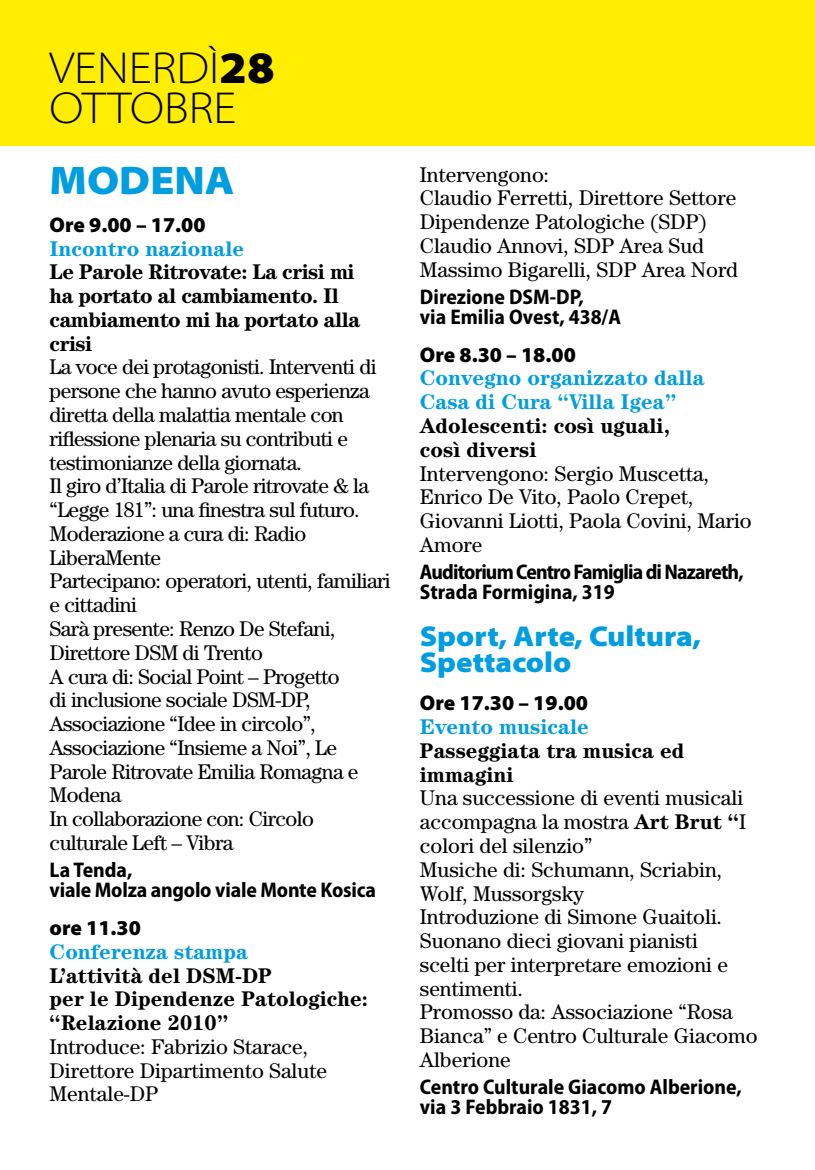
<style>
.page{position:relative;width:815px;height:1170px;background:#fff}
.page>*{position:absolute;margin:0;border:0;box-sizing:border-box;transform-origin:0 0}
.t1{font:300 semi-expanded 45px/40px "Myriad Pro";color:#000}
.t2{font:900 semi-expanded 40px "Myriad Pro";color:#009ee0}
.t3{font:900 semi-expanded 28.75px/26.2px "Myriad Pro";color:#009ee0}
.t4{font:21.25px/23.8px "Century Std";color:#000}
.t5{font:21.25px/23.8px "Century Std";letter-spacing:-.025em;color:#000}
.t6{font:700 semi-condensed 21.25px/20px "Myriad Pro";color:#000}
.t7{font:700 21.25px/23.8px "Century Std";color:#000}
.t8{font:700 21.25px/23.8px "Century Std";color:#009ee0}
.t9{font:700 21.25px/23.8px "Century Std";letter-spacing:-.025em;color:#000}
.t10{font:700 semi-condensed 21.25px/20px "Myriad Pro";letter-spacing:-.04em;color:#000}
.t11{font:900 21.25px "Myriad Pro";color:#000}
.s1{font-weight:900}
.s2{font-weight:700}
</style>
<div class="page">
<div style="left:0;top:0;width:815px;height:145px;background:#ffee01"></div>
<h1 class="t1" style="left:50px;top:48px;width:227px">VENERDÌ<span class="s1">28<br></span>OTTOBRE</h1>
<h2 class="t2" style="left:50px;top:153px;width:186px">MODENA</h2>
<p class="t11" style="left:50px;top:210px;width:157px">Ore 9.00 – 17.00</p>
<p class="t8" style="left:50px;top:236px;width:196px">Incontro nazionale</p>
<p class="t9" style="left:50px;top:260px;width:312px">Le Parole Ritrovate: La crisi mi ha portato al cambiamento. Il cambiamento mi ha portato alla crisi</p>
<p class="t5" style="left:50px;top:355px;width:343px">La voce dei protagonisti. Interventi di persone che hanno avuto esperienza diretta della malattia mentale con riflessione plenaria su contributi e testimonianze della giornata.<br>Il giro d’Italia di Parole ritrovate &amp; la “Legge 181”: una finestra sul futuro.<br>Moderazione a cura di: Radio<br>LiberaMente<br>Partecipano: operatori, utenti, familiari e cittadini<br>Sarà presente: Renzo De Stefani,<br>Direttore DSM di Trento<br>A cura di: Social Point – Progetto<br>di inclusione sociale DSM-DP,<br>Associazione “Idee in circolo”,<br>Associazione “Insieme a Noi”, Le<br>Parole Ritrovate Emilia Romagna e<br>Modena<br>In collaborazione con: Circolo culturale Left – Vibra</p>
<p class="t6" style="left:50px;top:859px;width:328px">La Tenda,<br>viale Molza angolo viale Monte Kosica</p>
<p class="t11" style="left:50px;top:913px;width:93px">ore 11.30</p>
<p class="t8" style="left:50px;top:939px;width:200px">Conferenza stampa</p>
<p class="t7" style="left:50px;top:962px;width:320px">L’attività del DSM-DP<br>per le Dipendenze Patologiche: “Relazione 2010”</p>
<p class="t4" style="left:50px;top:1034px;width:279px">Introduce: Fabrizio Starace,<br>Direttore Dipartimento Salute<br>Mentale-DP</p>
<p class="t4" style="left:420px;top:162px;width:320px">Intervengono:<br>Claudio Ferretti, Direttore Settore<br>Dipendenze Patologiche (SDP)<br>Claudio Annovi, SDP Area Sud<br>Massimo Bigarelli, SDP Area Nord</p>
<p class="t6" style="left:420px;top:286px;width:203px">Direzione DSM-DP,<br>via Emilia Ovest, 438/A</p>
<p class="t11" style="left:420px;top:340px;width:157px">Ore 8.30 – 18.00</p>
<p class="t8" style="left:420px;top:366px;width:286px">Convegno organizzato dalla<br>Casa di Cura “Villa Igea”</p>
<p class="t7" style="left:420px;top:413px;width:251px">Adolescenti: così uguali, così diversi</p>
<p class="t4" style="left:420px;top:461px;width:333px">Intervengono: Sergio Muscetta,<br>Enrico De Vito, Paolo Crepet,<br>Giovanni Liotti, Paola Covini, Mario<br>Amore</p>
<p class="t10" style="left:420px;top:561px;width:325px">Auditorium Centro Famiglia di Nazareth,<br>Strada Formigina, 319</p>
<h3 class="t3" style="left:420px;top:622px;width:283px">Sport, Arte, Cultura,<br>Spettacolo</h3>
<p class="t11" style="left:420px;top:689px;width:170px">Ore 17.30 – 19.00</p>
<p class="t8" style="left:420px;top:714px;width:171px">Evento musicale</p>
<p class="t7" style="left:420px;top:738px;width:266px">Passeggiata tra musica ed immagini</p>
<p class="t4" style="left:420px;top:785px;width:339px">Una successione di eventi musicali accompagna la mostra <span class="s2">Art Brut “</span>I colori del silenzio”<br>Musiche di: Schumann, Scriabin,<br>Wolf, Mussorgsky<br>Introduzione di Simone Guaitoli.<br>Suonano dieci giovani pianisti<br>scelti per interpretare emozioni e sentimenti.<br>Promosso da: Associazione “Rosa<br>Bianca” e Centro Culturale Giacomo<br>Alberione</p>
<p class="t6" style="left:420px;top:1076px;width:323px">Centro Culturale Giacomo Alberione, via 3 Febbraio 1831, 7</p>
</div>
